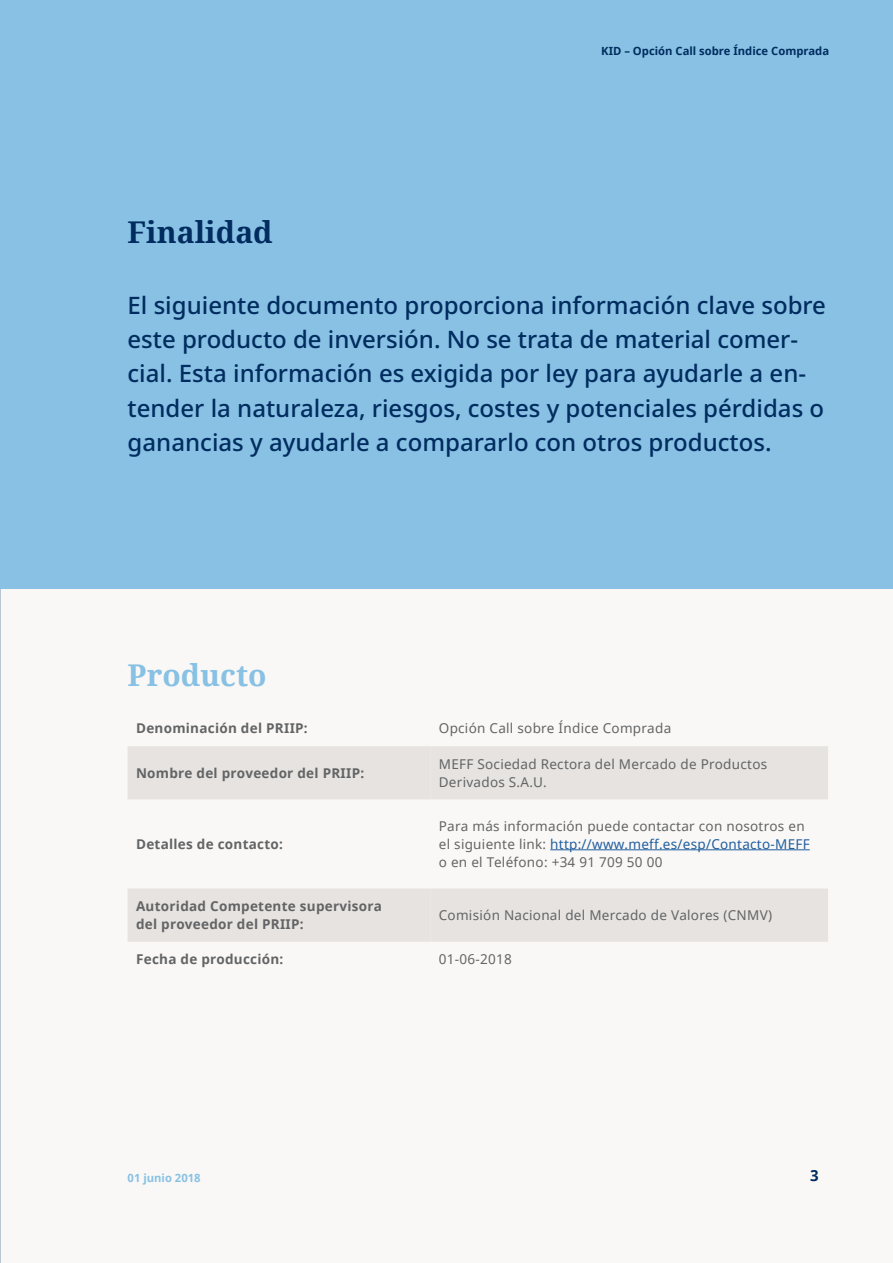
<style>
.page{position:relative;width:893px;height:1263px;background:#fff}
.page>*{position:absolute;margin:0;border:0;box-sizing:border-box;transform-origin:0 0}
.t1{font:700 30px "Noto Serif";color:#002c5f}
.t2{font:700 30px "Noto Serif";color:#88c1e4}
.t3{font:500 24px/34.5px "Noto Sans";color:#002c5f}
.t4{font:700 15px "Noto Sans";color:#002c5f}
.t5{font:13.5px/18px "Noto Sans";letter-spacing:.02em;color:#636466}
.t6{font:700 13.5px/18px "Noto Sans";letter-spacing:.02em;color:#636466}
.t7{font:700 11.25px "Noto Sans";color:#002c5f}
.t8{font:700 11.25px "Noto Sans";color:#88c1e4}
.s1{color:#215e9e}
</style>
<div class="page">
<div style="left:0;top:588px;width:893px;height:675px;background:#f9f8f6"></div>
<div style="left:0;top:0;width:893px;height:588px;background:#88c1e4"></div>
<svg style="left:128px;top:746px;width:302px;height:196px;fill:#e6e3e0"></svg>
<svg style="left:430px;top:746px;width:398px;height:196px;fill:#e6e3e0"></svg>
<hr style="left:550px;top:849px;width:260px;height:1px;background:#215e9e">
<h1 class="t1" style="left:128px;top:211px;width:147px">Finalidad</h1>
<p class="t7" style="left:601px;top:43px;width:229px">KID – Opción Call sobre Índice Comprada</p>
<p class="t3" style="left:128px;top:288px;width:700px">El siguiente documento proporciona información clave sobre este producto de inversión. No se trata de material comer&shy;cial. Esta información es exigida por ley para ayudarle a en&shy;tender la naturaleza, riesgos, costes y potenciales pérdidas o ganancias y ayudarle a compararlo con otros productos.</p>
<h1 class="t2" style="left:128px;top:654px;width:141px">Producto</h1>
<p class="t6" style="left:136px;top:719px;width:173px">Denominación del PRIIP:</p>
<p class="t5" style="left:439px;top:719px;width:234px">Opción Call sobre Índice Comprada</p>
<p class="t6" style="left:136px;top:763px;width:230px">Nombre del proveedor del PRIIP:</p>
<p class="t5" style="left:439px;top:754px;width:330px">MEFF Sociedad Rectora del Mercado de Productos<br>Derivados S.A.U.</p>
<p class="t6" style="left:136px;top:834px;width:149px">Detalles de contacto:</p>
<p class="t5" style="left:439px;top:816px;width:372px">Para más información puede contactar con nosotros en el siguiente link: <span class="s1">http://www.meff.es/esp/Contacto-MEFF </span>o en el Teléfono: +34 91 709 50 00</p>
<p class="t6" style="left:136px;top:897px;width:247px">Autoridad Competente supervisora del proveedor del PRIIP:</p>
<p class="t5" style="left:439px;top:906px;width:335px">Comisión Nacional del Mercado de Valores (CNMV)</p>
<p class="t6" style="left:136px;top:950px;width:149px">Fecha de producción:</p>
<p class="t5" style="left:439px;top:950px;width:74px">01-06-2018</p>
<p class="t8" style="left:128px;top:1170px;width:75px">01 junio 2018</p>
<p class="t4" style="left:810px;top:1165px;width:10px">3</p>
</div>
